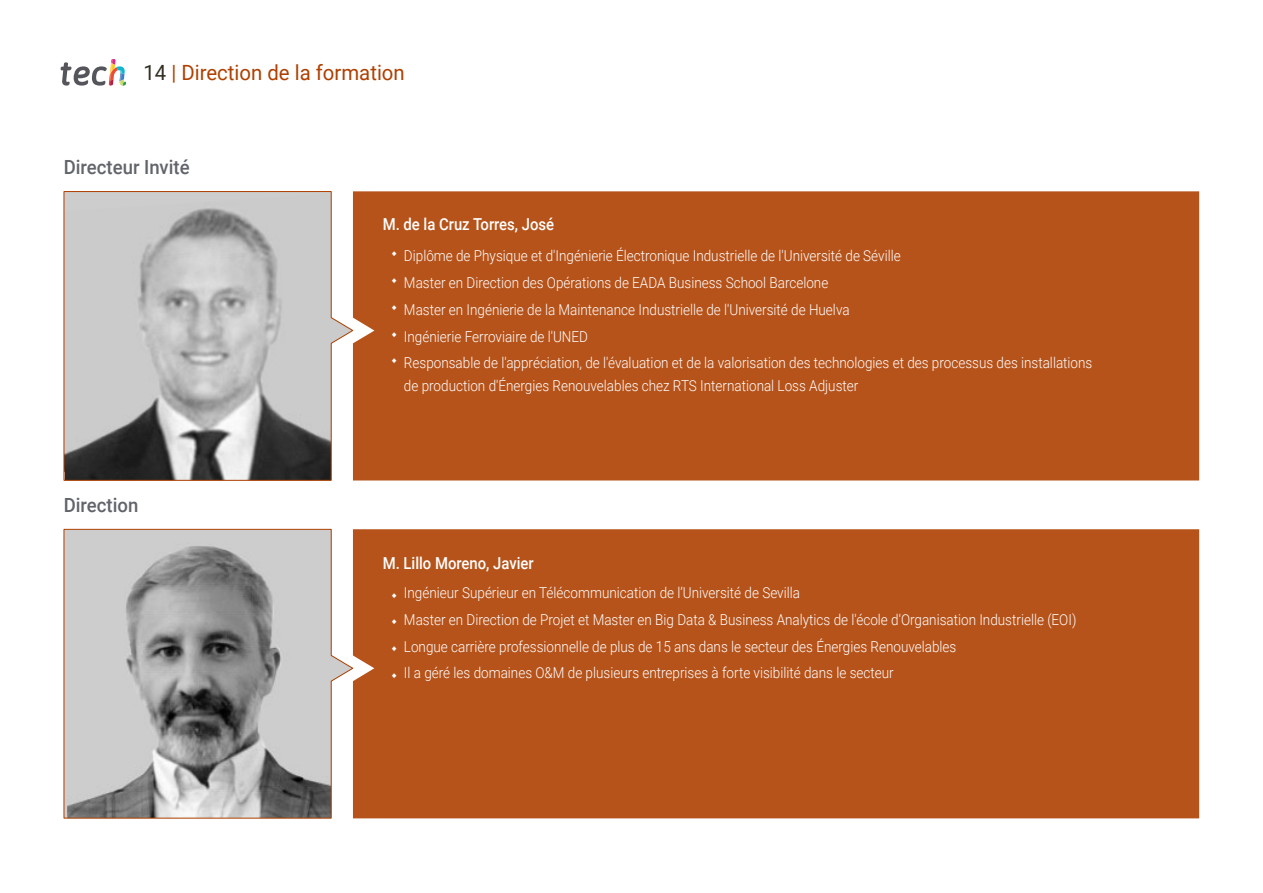
<style>
.page{position:relative;width:1263px;height:893px;background:#fff}
.page>*{position:absolute;margin:0;border:0;box-sizing:border-box;transform-origin:0 0}
.t1{font:21px "Roboto";color:#ae4000}
.t2{font:500 19.5px "Roboto";color:#61646a;scale:.95 1}
.t3{font:500 16.5px "Roboto";color:#fff;scale:.9 1}
.t4{font:300 15px/26.7px "Roboto";color:#fff;scale:.9 1}
.s1{color:#312e20}
</style>
<div class="page">
<div style="left:353px;top:529px;width:846px;height:289px;background:#b6531a"></div>
<svg style="left:61px;top:59px;width:65px;height:27px"></svg>
<div style="left:353px;top:191px;width:846px;height:289px;background:#b6531a"></div>
<svg style="left:64px;top:191px;width:289px;height:290px;background:#b5b4b3"></svg>
<svg style="left:64px;top:529px;width:289px;height:289px;background:#b1b0af"></svg>
<svg style="left:392px;top:252px;width:5px;height:5px"></svg>
<svg style="left:392px;top:278px;width:5px;height:5px"></svg>
<svg style="left:392px;top:305px;width:5px;height:5px"></svg>
<svg style="left:392px;top:332px;width:5px;height:5px"></svg>
<svg style="left:392px;top:359px;width:5px;height:5px"></svg>
<svg style="left:392px;top:593px;width:5px;height:5px"></svg>
<svg style="left:392px;top:619px;width:5px;height:5px"></svg>
<svg style="left:392px;top:646px;width:5px;height:5px"></svg>
<svg style="left:392px;top:673px;width:5px;height:5px"></svg>
<h1 class="t1" style="left:144px;top:57px;width:263px"><span class="s1">14</span> | Direction de la formation</h1>
<h2 class="t2" style="left:64px;top:154px;width:134px">Directeur Invité</h2>
<h2 class="t2" style="left:64px;top:492px;width:80px">Direction</h2>
<p class="t3" style="left:383px;top:213px;width:192px">M. de la Cruz Torres, José</p>
<p class="t4" style="left:404px;top:242px;width:766px">Diplôme de Physique et d'Ingénierie Électronique Industrielle de l'Université de Séville<br>Master en Direction des Opérations de EADA Business School Barcelone<br>Master en Ingénierie de la Maintenance Industrielle de l'Université de Huelva<br>Ingénierie Ferroviaire de l'UNED<br>Responsable de l'appréciation, de l'évaluation et de la valorisation des technologies et des processus des installations</p>
<p class="t4" style="left:404px;top:372px;width:506px">de production d'Énergies Renouvelables chez RTS International Loss Adjuster</p>
<p class="t3" style="left:383px;top:551px;width:169px">M. Lillo Moreno, Javier</p>
<p class="t4" style="left:404px;top:579px;width:749px">Ingénieur Supérieur en Télécommunication de l’Université de Sevilla<br>Master en Direction de Projet et Master en Big Data &amp; Business Analytics de l'école d'Organisation Industrielle (EOI)<br>Longue carrière professionnelle de plus de 15 ans dans le secteur des Énergies Renouvelables<br>Il a géré les domaines O&amp;M de plusieurs entreprises à forte visibilité dans le secteur</p>
</div>
